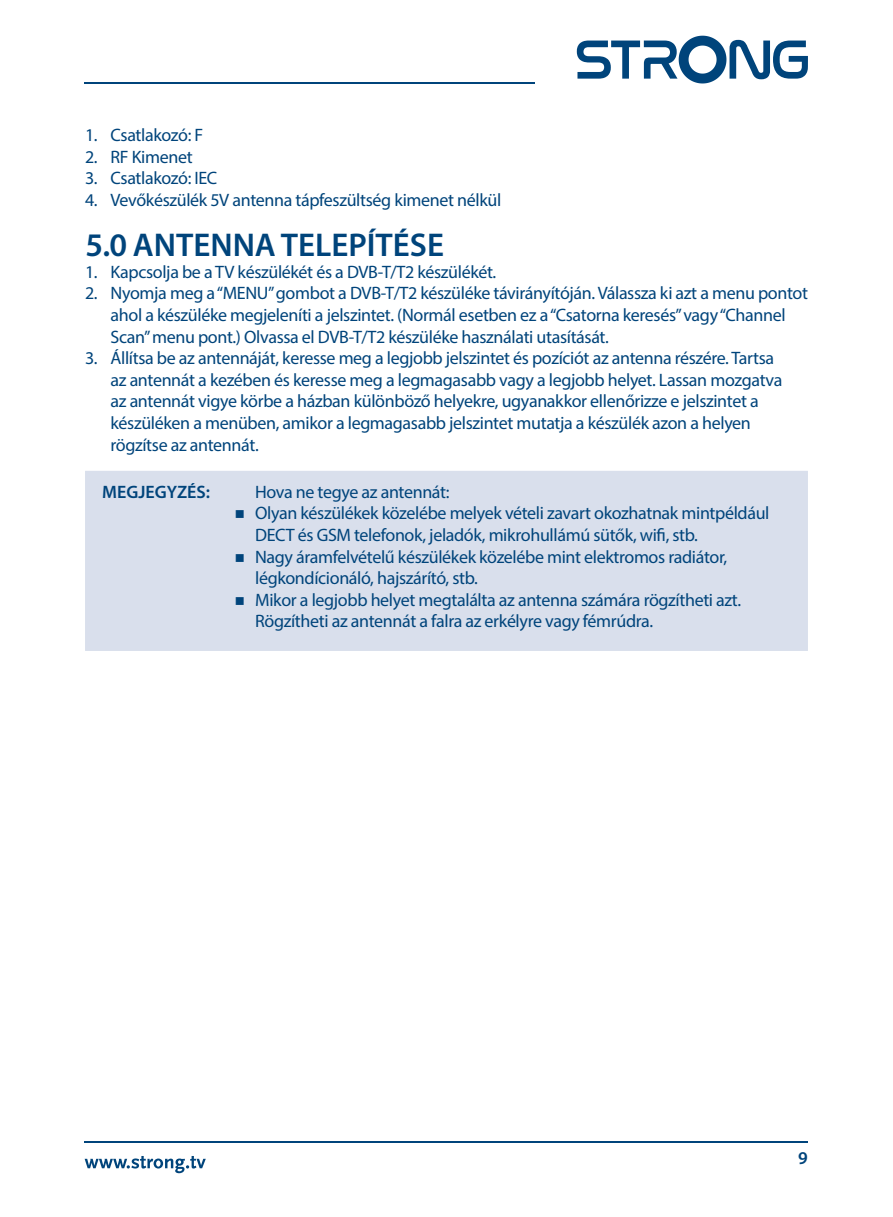
<style>
.page{position:relative;width:893px;height:1217px;background:#fff}
.page>*{position:absolute;margin:0;border:0;box-sizing:border-box;transform-origin:0 0}
.t1{font:600 33px "Myriad Pro";color:#00447b}
.t2{font:18px/21.6px "Myriad Pro";letter-spacing:-.02em;color:#00447b}
.t3{font:600 18px "Myriad Pro";color:#00447b}
</style>
<div class="page">
<div style="left:85px;top:470px;width:723px;height:180px;background:#d9dfec"></div>
<hr style="left:85px;top:1140px;width:723px;height:1px;background:#00447b">
<svg style="left:85px;top:1156px;width:121px;height:16px"></svg>
<hr style="left:85px;top:83px;width:450px;height:1px;background:#00447b">
<svg style="left:577px;top:36px;width:231px;height:47px"></svg>
<p class="t2" style="left:85px;top:124px;width:120px">1. Csatlakozó: F</p>
<p class="t2" style="left:85px;top:146px;width:109px">2. RF Kimenet</p>
<p class="t2" style="left:85px;top:167px;width:134px">3. Csatlakozó: IEC</p>
<p class="t2" style="left:85px;top:189px;width:418px">4. Vevőkészülék 5V antenna tápfeszültség kimenet nélkül</p>
<h1 class="t1" style="left:85px;top:224px;width:360px">5.0 ANTENNA TELEPÍTÉSE</h1>
<p class="t2" style="left:85px;top:260px;width:413px">1. Kapcsolja be a TV készülékét és a DVB-T/T2 készülékét.</p>
<p class="t2" style="left:111px;top:282px;width:699px;text-indent:-26px">2. Nyomja meg a “MENU” gombot a DVB-T/T2 készüléke távirányítóján. Válassza ki azt a menu pontot ahol a készüléke megjeleníti a jelszintet. (Normál esetben ez a “Csatorna keresés” vagy “Channel<br>Scan” menu pont.) Olvassa el DVB-T/T2 készüléke használati utasítását.</p>
<p class="t2" style="left:111px;top:347px;width:673px;text-indent:-26px">3. Állítsa be az antennáját, keresse meg a legjobb jelszintet és pozíciót az antenna részére. Tartsa az antennát a kezében és keresse meg a legmagasabb vagy a legjobb helyet. Lassan mozgatva az antennát vigye körbe a házban különböző helyekre, ugyanakkor ellenőrizze e jelszintet a készüléken a menüben, amikor a legmagasabb jelszintet mutatja a készülék azon a helyen rögzítse az antennát.</p>
<p class="t3" style="left:102px;top:480px;width:109px">MEGJEGYZÉS:</p>
<p class="t2" style="left:255px;top:480px;width:516px">Hova ne tegye az antennát:<br>Olyan készülékek közelébe melyek vételi zavart okozhatnak mintpéldául DECT és GSM telefonok, jeladók, mikrohullámú sütők, wifi, stb.<br>Nagy áramfelvételű készülékek közelébe mint elektromos radiátor, légkondícionáló, hajszárító, stb.<br>Mikor a legjobb helyet megtalálta az antenna számára rögzítheti azt.<br>Rögzítheti az antennát a falra az erkélyre vagy fémrúdra.</p>
<p class="t3" style="left:798px;top:1146px;width:11px">9</p>
</div>
